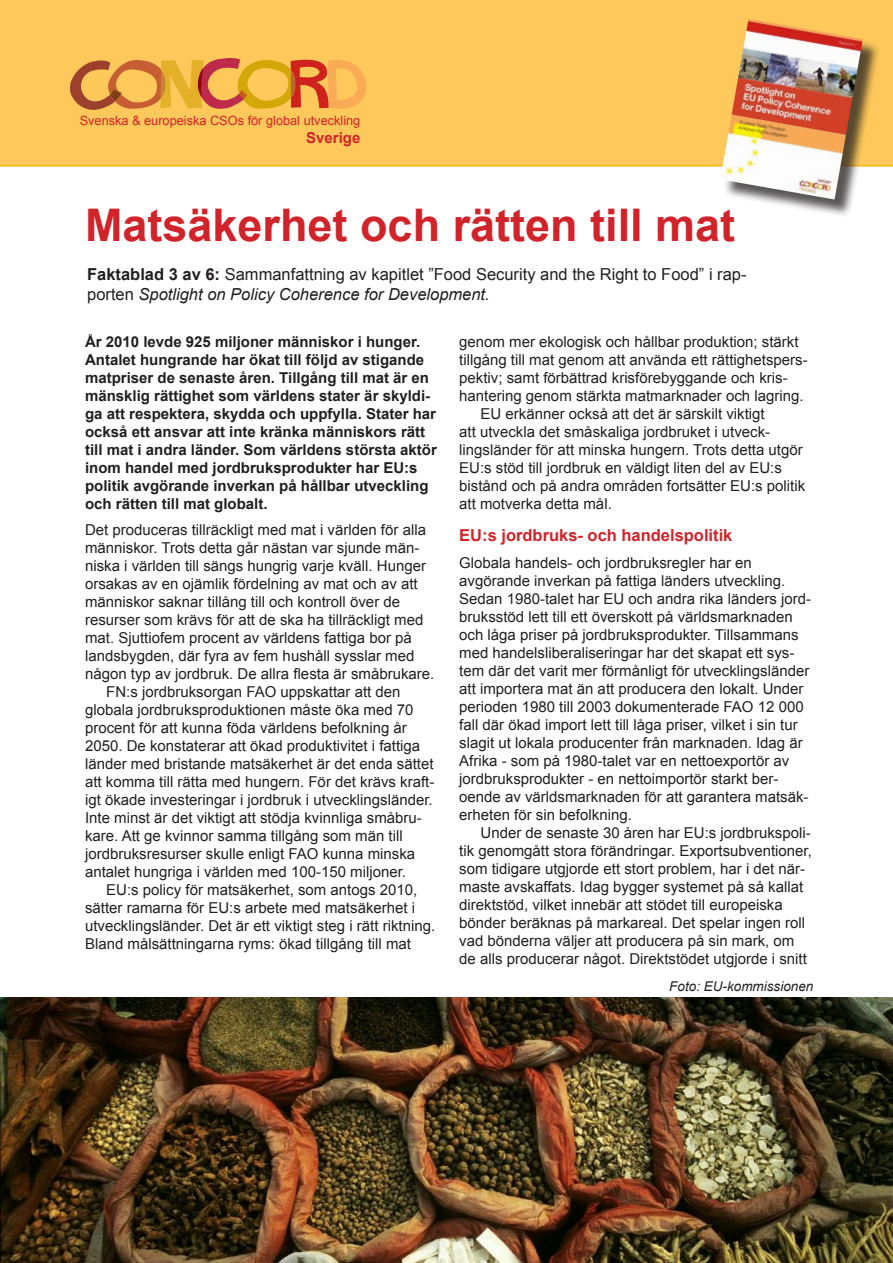
<style>
.page{position:relative;width:893px;height:1263px;background:#fff}
.page>*{position:absolute;margin:0;border:0;box-sizing:border-box;transform-origin:0 0}
.t1{font:700 45px "Arial";color:#d1232a}
.t2{font:16.5px/19.8px "Arial";color:#231f20}
.t3{font:700 16.5px "Arial";color:#d1232a}
.t4{font:15px/18px "Arial";color:#231f20}
.t5{font:700 15px/18px "Arial";color:#231f20}
.t6{font:700 15px "Arial";color:#d1232a}
.t7{font:italic 13.5px "Arial";color:#231f20}
.t8{font:12.75px "Arial";color:#d1232a}
.s1{font-weight:700}
.s2{font-style:italic}
</style>
<div class="page">
<div style="left:0;top:0;width:893px;height:167px;background:#fec85a"></div>
<svg style="left:67px;top:58px;width:299px;height:55px;background:#e89f46"></svg>
<div style="left:723px;top:22px;width:158px;height:196px;background:#231f20;opacity:.75"></div>
<img style="left:720px;top:19px;width:143px;height:180px">
<img style="left:0;top:997px;width:893px;height:266px">
<p class="t8" style="left:80px;top:112px;width:282px">Svenska &amp; europeiska CSOs för global utveckling</p>
<p class="t6" style="left:306px;top:128px;width:56px">Sverige</p>
<h1 class="t1" style="left:85px;top:196px;width:652px">Matsäkerhet och rätten till mat</h1>
<p class="t2" style="left:87px;top:264px;width:661px"><span class="s1">Faktablad 3 av 6:</span> Sammanfattning av kapitlet ”Food Security and the Right to Food” i rap&shy;porten <span class="s2">Spotlight on Policy Coherence for Development.</span></p>
<p class="t5" style="left:85px;top:333px;width:353px">År 2010 levde 925 miljoner människor i hunger.<br>Antalet hungrande har ökat till följd av stigande matpriser de senaste åren. Tillgång till mat är en mänsklig rättighet som världens stater är skyldi&shy;ga att respektera, skydda och uppfylla. Stater har också ett ansvar att inte kränka människors rätt till mat i andra länder. Som världens största aktör inom handel med jordbruksprodukter har EU:s politik avgörande inverkan på hållbar utveckling och rätten till mat globalt.</p>
<p class="t4" style="left:85px;top:521px;width:342px">Det produceras tillräckligt med mat i världen för alla</p>
<p class="t4" style="left:85px;top:539px;width:336px">människor. Trots detta går nästan var sjunde män-</p>
<p class="t4" style="left:85px;top:557px;width:342px">niska i världen till sängs hungrig varje kväll. Hunger</p>
<p class="t4" style="left:85px;top:575px;width:334px">orsakas av en ojämlik fördelning av mat och av att</p>
<p class="t4" style="left:85px;top:593px;width:317px">människor saknar tillång till och kontroll över de</p>
<p class="t4" style="left:85px;top:611px;width:340px">resurser som krävs för att de ska ha tillräckligt med</p>
<p class="t4" style="left:85px;top:629px;width:328px">mat. Sjuttiofem procent av världens fattiga bor på</p>
<p class="t4" style="left:85px;top:647px;width:331px">landsbygden, där fyra av fem hushåll sysslar med</p>
<p class="t4" style="left:85px;top:665px;width:351px">någon typ av jordbruk. De allra flesta är småbrukare.</p>
<p class="t4" style="left:106px;top:683px;width:296px">FN:s jordbruksorgan FAO uppskattar att den</p>
<p class="t4" style="left:85px;top:701px;width:330px">globala jordbruksproduktionen måste öka med 70</p>
<p class="t4" style="left:85px;top:719px;width:323px">procent för att kunna föda världens befolkning år</p>
<p class="t4" style="left:85px;top:737px;width:337px">2050. De konstaterar att ökad produktivitet i fattiga</p>
<p class="t4" style="left:85px;top:755px;width:350px">länder med bristande matsäkerhet är det enda sättet</p>
<p class="t4" style="left:85px;top:773px;width:351px">att komma till rätta med hungern. För det krävs kraft-</p>
<p class="t4" style="left:85px;top:791px;width:349px">igt ökade investeringar i jordbruk i utvecklingsländer.</p>
<p class="t4" style="left:85px;top:809px;width:338px">Inte minst är det viktigt att stödja kvinnliga småbru-</p>
<p class="t4" style="left:85px;top:827px;width:319px">kare. Att ge kvinnor samma tillgång som män till</p>
<p class="t4" style="left:85px;top:845px;width:332px">jordbruksresurser skulle enligt FAO kunna minska</p>
<p class="t4" style="left:85px;top:863px;width:323px">antalet hungriga i världen med 100-150 miljoner.</p>
<p class="t4" style="left:106px;top:881px;width:312px">EU:s policy för matsäkerhet, som antogs 2010,</p>
<p class="t4" style="left:85px;top:899px;width:332px">sätter ramarna för EU:s arbete med matsäkerhet i</p>
<p class="t4" style="left:85px;top:917px;width:352px">utvecklingsländer. Det är ett viktigt steg i rätt riktning.</p>
<p class="t4" style="left:85px;top:935px;width:327px">Bland målsättningarna ryms: ökad tillgång till mat</p>
<p class="t4" style="left:459px;top:333px;width:341px">genom mer ekologisk och hållbar produktion; stärkt</p>
<p class="t4" style="left:459px;top:351px;width:350px">tillgång till mat genom att använda ett rättighetspers-</p>
<p class="t4" style="left:459px;top:369px;width:330px">pektiv; samt förbättrad krisförebyggande och kris-</p>
<p class="t4" style="left:459px;top:387px;width:346px">hantering genom stärkta matmarknader och lagring.</p>
<p class="t4" style="left:480px;top:405px;width:286px">EU erkänner också att det är särskilt viktigt</p>
<p class="t4" style="left:459px;top:423px;width:312px">att utveckla det småskaliga jordbruket i utveck-</p>
<p class="t4" style="left:459px;top:441px;width:345px">lingsländer för att minska hungern. Trots detta utgör</p>
<p class="t4" style="left:459px;top:459px;width:324px">EU:s stöd till jordbruk en väldigt liten del av EU:s</p>
<p class="t4" style="left:459px;top:477px;width:347px">bistånd och på andra områden fortsätter EU:s politik</p>
<p class="t4" style="left:459px;top:495px;width:154px">att motverka detta mål.</p>
<p class="t3" style="left:459px;top:525px;width:275px">EU:s jordbruks- och handelspolitik</p>
<p class="t4" style="left:459px;top:554px;width:353px">Globala handels- och jordbruksregler har en avgörande inverkan på fattiga länders utveckling.<br>Sedan 1980-talet har EU och andra rika länders jord&shy;bruksstöd lett till ett överskott på världsmarknaden och låga priser på jordbruksprodukter. Tillsammans med handelsliberaliseringar har det skapat ett sys&shy;tem där det varit mer förmånligt för utvecklingsländer att importera mat än att producera den lokalt. Under perioden 1980 till 2003 dokumenterade FAO 12 000 fall där ökad import lett till låga priser, vilket i sin tur slagit ut lokala producenter från marknaden. Idag är Afrika - som på 1980-talet var en nettoexportör av jordbruksprodukter - en nettoimportör starkt ber&shy;oende av världsmarknaden för att garantera matsäk&shy;erheten för sin befolkning.</p>
<p class="t4" style="left:459px;top:824px;width:354px;text-indent:21px">Under de senaste 30 åren har EU:s jordbrukspoli&shy;tik genomgått stora förändringar. Exportsubventioner, som tidigare utgjorde ett stort problem, har i det när&shy;maste avskaffats. Idag bygger systemet på så kallat direktstöd, vilket innebär att stödet till europeiska bönder beräknas på markareal. Det spelar ingen roll vad bönderna väljer att producera på sin mark, om de alls producerar något. Direktstödet utgjorde i snitt</p>
<p class="t7" style="left:669px;top:977px;width:146px">Foto: EU-kommissionen</p>
</div>
